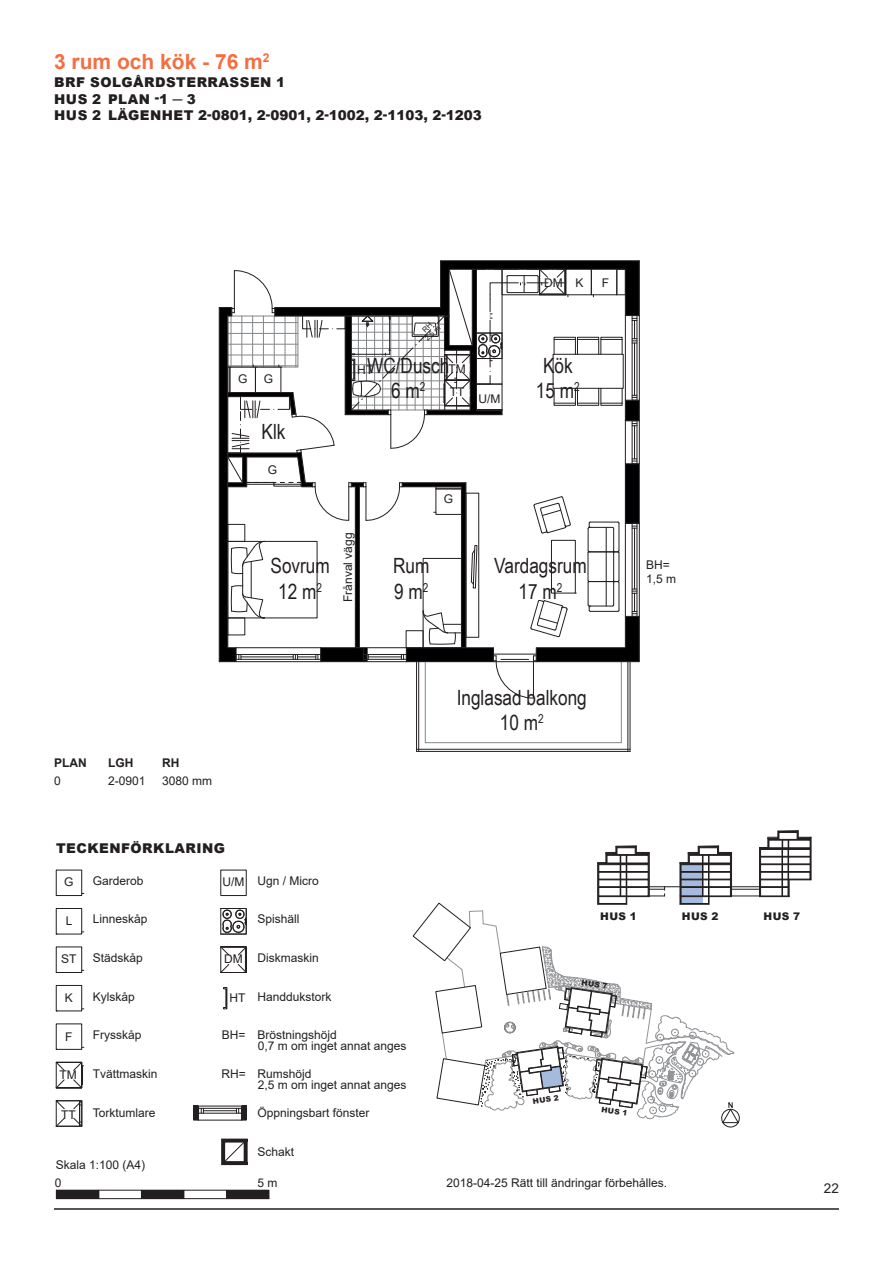
<style>
.page{position:relative;width:893px;height:1263px;background:#fff}
.page>*{position:absolute;margin:0;border:0;box-sizing:border-box;transform-origin:0 0}
.Underrubrik{font:21px "Arial Narrow";color:#231f20}
.Rubrik_orange{font:700 21px "Arial";color:#f36f42}
.Underrubrik-2{font:900 13.5px "Arial";letter-spacing:.035em;color:#231f20}
.Underrubrik-3{font:900 13.5px "Arial";color:#231f20}
.t1{font:13.5px "Arial";color:#231f20}
.Underrubrik-4{font:12px "Arial";color:#231f20}
.Underrubrik-5{font:700 12px "Arial";color:#231f20}
.t2{font:900 10.5px "Arial";letter-spacing:.035em;color:#231f20}
.t3{font:900 7.5px "Arial";color:#231f20}
.Underrubrik-6{font:7.5px "Arial";color:#231f20}
</style>
<div class="page">
<hr style="left:203px;top:1110px;width:34px;height:1px;background:#231f20">
<hr style="left:199px;top:1108px;width:42px;height:1px;background:#231f20">
<hr style="left:199px;top:1113px;width:42px;height:1px;background:#231f20">
<hr style="left:199px;top:1120px;width:42px;height:1px;background:#231f20">
<hr style="left:199px;top:1106px;width:42px;height:1px;background:#231f20">
<div style="left:56px;top:870px;width:26px;height:26px;border:1px solid #231f20"></div>
<div style="left:56px;top:908px;width:26px;height:26px;border:1px solid #231f20"></div>
<div style="left:56px;top:947px;width:26px;height:26px;border:1px solid #231f20"></div>
<div style="left:56px;top:985px;width:26px;height:26px;border:1px solid #231f20"></div>
<div style="left:56px;top:1023px;width:26px;height:27px;border:1px solid #231f20"></div>
<svg style="left:55px;top:1100px;width:28px;height:27px"></svg>
<svg style="left:55px;top:1061px;width:29px;height:28px"></svg>
<svg style="left:220px;top:908px;width:27px;height:26px"></svg>
<svg style="left:220px;top:946px;width:27px;height:27px"></svg>
<svg style="left:223px;top:987px;width:4px;height:22px"></svg>
<svg style="left:236px;top:1106px;width:10px;height:15px"></svg>
<svg style="left:194px;top:1106px;width:10px;height:15px"></svg>
<svg style="left:221px;top:1139px;width:27px;height:26px"></svg>
<svg style="left:56px;top:1190px;width:213px;height:8px"></svg>
<hr style="left:56px;top:1198px;width:213px;height:1px;background:#231f20">
<hr style="left:54px;top:1208px;width:785px;height:2px;background:#231f20">
<hr style="left:811px;top:837px;width:1px;height:43px;background:#231f20">
<svg style="left:412px;top:830px;width:399px;height:297px"></svg>
<hr style="left:222px;top:1139px;width:25px;height:3px;background:#231f20">
<hr style="left:222px;top:1162px;width:25px;height:2px;background:#231f20">
<hr style="left:222px;top:1139px;width:3px;height:25px;background:#231f20">
<hr style="left:244px;top:1139px;width:3px;height:25px;background:#231f20">
<hr style="left:242px;top:1106px;width:4px;height:14px;background:#231f20">
<div style="left:193px;top:1106px;width:5px;height:14px;background:#231f20"></div>
<div style="left:425px;top:661px;width:196px;height:82px;border:1px solid #848689"></div>
<hr style="left:630px;top:662px;width:1px;height:89px;background:#231f20">
<hr style="left:628px;top:662px;width:1px;height:89px;background:#231f20">
<hr style="left:417px;top:749px;width:213px;height:1px;background:#231f20">
<hr style="left:416px;top:662px;width:1px;height:89px;background:#231f20">
<hr style="left:418px;top:662px;width:1px;height:89px;background:#231f20">
<hr style="left:417px;top:751px;width:213px;height:1px;background:#231f20">
<hr style="left:441px;top:260px;width:198px;height:1px;background:#231f20">
<svg style="left:219px;top:261px;width:421px;height:437px"></svg>
<p class="Rubrik_orange" style="left:54px;top:47px;width:217px">3 rum och kök - 76 m<sup>2</sup></p>
<p class="Underrubrik-2" style="left:54px;top:73px;width:232px">BRF SOLGÅRDSTERRASSEN 1</p>
<p class="Underrubrik-2" style="left:54px;top:89px;width:143px">HUS 2 PLAN -1 ─ 3</p>
<p class="Underrubrik-3" style="left:54px;top:105px;width:429px">HUS 2 LÄGENHET 2-0801, 2-0901, 2-1002, 2-1103, 2-1203</p>
<p class="Underrubrik-4" style="left:544px;top:274px;width:20px">DM</p>
<p class="Underrubrik-4" style="left:575px;top:274px;width:10px">K</p>
<p class="Underrubrik-4" style="left:602px;top:274px;width:9px">F</p>
<p class="Underrubrik-4" style="left:238px;top:371px;width:11px">G</p>
<p class="Underrubrik-4" style="left:264px;top:371px;width:11px">G</p>
<p class="Underrubrik" style="left:262px;top:416px;width:25px">Klk</p>
<p class="Underrubrik-4" style="left:268px;top:462px;width:11px">G</p>
<p class="Underrubrik" style="left:271px;top:551px;width:61px">Sovrum</p>
<p class="Underrubrik" style="left:278px;top:576px;width:45px">12 m<sup>2</sup></p>
<p class="Underrubrik-6" style="left:422px;top:336px;width:20px;rotate:-45deg">2,5 m</p>
<p class="Underrubrik" style="left:367px;top:350px;width:84px">WC/Dusch</p>
<p class="Underrubrik" style="left:391px;top:375px;width:36px">6 m<sup>2</sup></p>
<p class="Underrubrik-4" style="left:448px;top:360px;width:19px">TM</p>
<p class="Underrubrik-4" style="left:357px;top:361px;width:17px">HT</p>
<p class="Underrubrik-4" style="left:450px;top:384px;width:16px">TT</p>
<p class="Underrubrik-4" style="left:340px;top:602px;width:71px;rotate:-90deg">Frånval vägg</p>
<p class="Underrubrik-4" style="left:444px;top:491px;width:11px">G</p>
<p class="Underrubrik" style="left:393px;top:551px;width:38px">Rum</p>
<p class="Underrubrik" style="left:394px;top:576px;width:36px">9 m<sup>2</sup></p>
<p class="Underrubrik-4" style="left:479px;top:390px;width:23px">U/M</p>
<p class="Underrubrik" style="left:543px;top:350px;width:31px">Kök</p>
<p class="Underrubrik" style="left:536px;top:375px;width:45px">15 m<sup>2</sup></p>
<p class="Underrubrik" style="left:494px;top:551px;width:94px">Vardagsrum</p>
<p class="Underrubrik" style="left:519px;top:576px;width:45px">17 m<sup>2</sup></p>
<p class="Underrubrik-4" style="left:646px;top:556px;width:25px">BH=</p>
<p class="Underrubrik-4" style="left:646px;top:570px;width:32px">1,5 m</p>
<p class="Underrubrik-5" style="left:54px;top:755px;width:34px">PLAN</p>
<p class="Underrubrik-5" style="left:108px;top:755px;width:27px">LGH</p>
<p class="Underrubrik-5" style="left:162px;top:755px;width:19px">RH</p>
<p class="Underrubrik-4" style="left:54px;top:773px;width:8px">0</p>
<p class="Underrubrik-4" style="left:108px;top:773px;width:39px">2-0901</p>
<p class="Underrubrik-4" style="left:162px;top:773px;width:52px">3080 mm</p>
<p class="Underrubrik-2" style="left:56px;top:838px;width:171px">TECKENFÖRKLARING</p>
<p class="Underrubrik-4" style="left:93px;top:872px;width:52px">Garderob</p>
<p class="Underrubrik-4" style="left:258px;top:872px;width:63px">Ugn / Micro</p>
<p class="Underrubrik-4" style="left:93px;top:911px;width:56px">Linneskåp</p>
<p class="Underrubrik-4" style="left:258px;top:911px;width:44px">Spishäll</p>
<p class="Underrubrik-4" style="left:93px;top:949px;width:52px">Städskåp</p>
<p class="Underrubrik-4" style="left:258px;top:949px;width:63px">Diskmaskin</p>
<p class="Underrubrik-4" style="left:93px;top:988px;width:44px">Kylskåp</p>
<p class="Underrubrik-4" style="left:258px;top:988px;width:76px">Handdukstork</p>
<p class="Underrubrik-4" style="left:93px;top:1027px;width:50px">Frysskåp</p>
<p class="Underrubrik-4" style="left:258px;top:1027px;width:81px">Bröstningshöjd</p>
<p class="Underrubrik-4" style="left:93px;top:1065px;width:66px">Tvättmaskin</p>
<p class="Underrubrik-4" style="left:258px;top:1065px;width:56px">Rumshöjd</p>
<p class="Underrubrik-4" style="left:93px;top:1104px;width:64px">Torktumlare</p>
<p class="Underrubrik-4" style="left:258px;top:1104px;width:114px">Öppningsbart fönster</p>
<p class="Underrubrik-4" style="left:258px;top:1143px;width:38px">Schakt</p>
<p class="Underrubrik-4" style="left:64px;top:873px;width:11px">G</p>
<p class="Underrubrik-4" style="left:223px;top:873px;width:23px">U/M</p>
<p class="Underrubrik-4" style="left:66px;top:912px;width:8px">L</p>
<p class="Underrubrik-4" style="left:61px;top:951px;width:17px">ST</p>
<p class="Underrubrik-4" style="left:224px;top:951px;width:20px">DM</p>
<p class="Underrubrik-4" style="left:65px;top:989px;width:10px">K</p>
<p class="Underrubrik-4" style="left:229px;top:990px;width:17px">HT</p>
<p class="Underrubrik-4" style="left:222px;top:1027px;width:25px">BH=</p>
<p class="Underrubrik-4" style="left:221px;top:1065px;width:26px">RH=</p>
<p class="Underrubrik-4" style="left:65px;top:1028px;width:9px">F</p>
<p class="Underrubrik-4" style="left:59px;top:1067px;width:19px">TM</p>
<p class="Underrubrik-4" style="left:61px;top:1106px;width:16px">TT</p>
<p class="Underrubrik-4" style="left:258px;top:1038px;width:150px">0,7 m om inget annat anges</p>
<p class="Underrubrik-4" style="left:258px;top:1076px;width:150px">2,5 m om inget annat anges</p>
<p class="Underrubrik-4" style="left:56px;top:1157px;width:91px">Skala 1:100 (A4)</p>
<p class="Underrubrik-4" style="left:55px;top:1174px;width:8px">0</p>
<p class="Underrubrik-4" style="left:258px;top:1174px;width:22px">5 m</p>
<p class="Underrubrik" style="left:457px;top:682px;width:132px">Inglasad balkong</p>
<p class="Underrubrik" style="left:500px;top:708px;width:45px">10 m<sup>2</sup></p>
<p class="t2" style="left:600px;top:908px;width:38px">HUS 1</p>
<p class="t2" style="left:682px;top:908px;width:38px">HUS 2</p>
<p class="t2" style="left:764px;top:908px;width:38px">HUS 7</p>
<p class="t3" style="left:582px;top:977px;width:28px;rotate:7deg">HUS 7</p>
<p class="t3" style="left:532px;top:1096px;width:28px;rotate:-8deg">HUS 2</p>
<p class="t3" style="left:602px;top:1104px;width:28px;rotate:7deg">HUS 1</p>
<p class="Underrubrik-4" style="left:446px;top:1174px;width:222px">2018-04-25 Rätt till ändringar förbehålles.</p>
<p class="t1" style="left:824px;top:1179px;width:17px">22</p>
</div>
